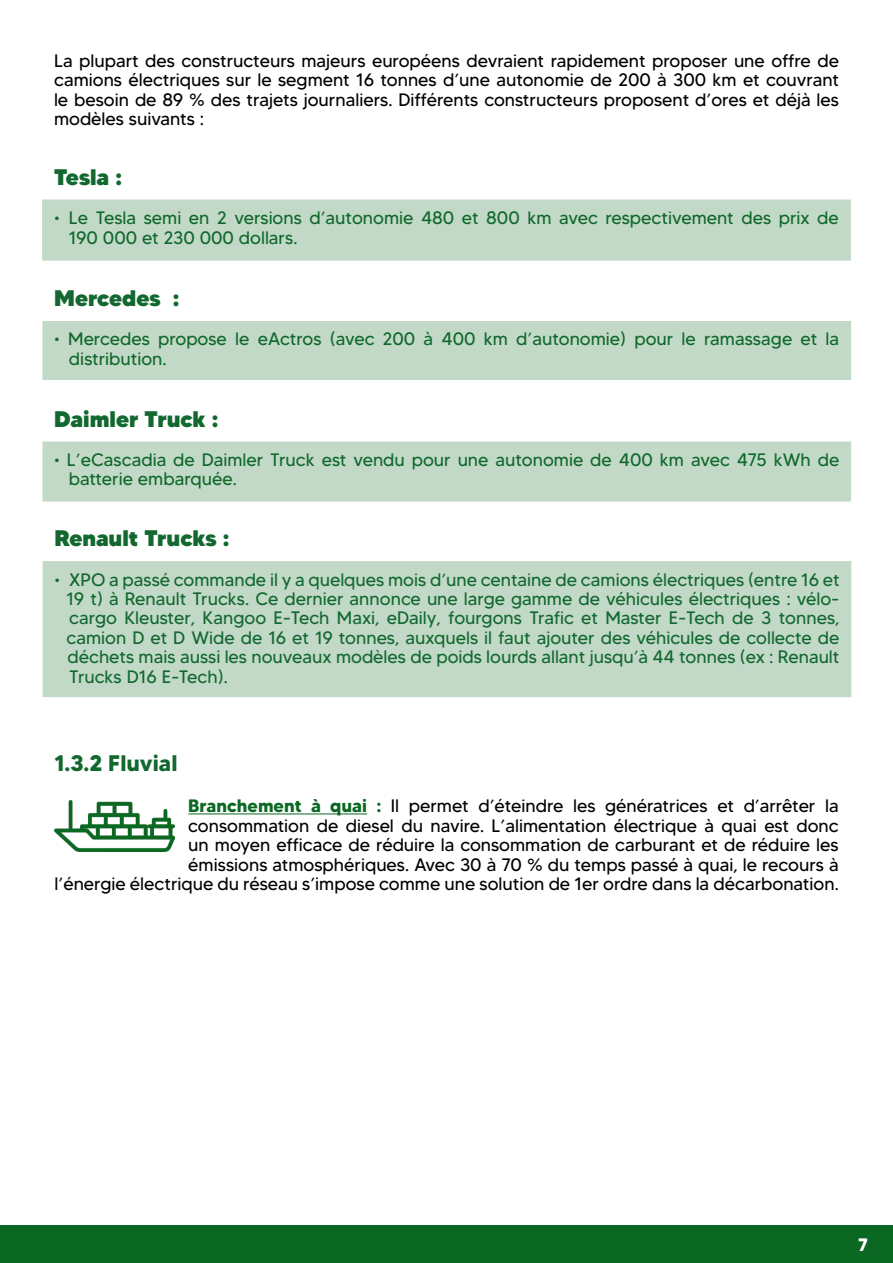
<style>
.page{position:relative;width:893px;height:1263px;background:#fff}
.page>*{position:absolute;margin:0;border:0;box-sizing:border-box;transform-origin:0 0}
.t1{font:900 22.5px "MADETOMMY";color:#12682f}
.t2{font:700 22.5px "MADETOMMY";color:#12682f}
.t3{font:18px/19.5px "MADETOMMY";color:#12682f}
.t4{font:18px/19.5px "MADETOMMY";color:#000;text-align:justify}
.t5{font:700 18px "MADETOMMY";color:#fff}
.s1{font-weight:700;color:#0b6822}
</style>
<div class="page">
<div style="left:0;top:1225px;width:893px;height:38px;background:#0b6822"></div>
<div style="left:43px;top:561px;width:808px;height:136px;background:#c2d9c8"></div>
<div style="left:42px;top:199px;width:809px;height:62px;background:#c2d9c8"></div>
<div style="left:42px;top:321px;width:809px;height:59px;background:#c2d9c8"></div>
<div style="left:42px;top:441px;width:809px;height:60px;background:#c2d9c8"></div>
<hr style="left:188px;top:813px;width:179px;height:1px;background:#0b6822">
<img style="left:54px;top:801px;width:120px;height:50px">
<p class="t4" style="left:54px;top:50px;width:786px">La plupart des constructeurs majeurs européens devraient rapidement proposer une offre de camions électriques sur le segment 16 tonnes d’une autonomie de 200 à 300 km et couvrant le besoin de 89 % des trajets journaliers. Différents constructeurs proposent d’ores et déjà les modèles suivants :</p>
<p class="t1" style="left:54px;top:163px;width:69px">Tesla :</p>
<p class="t3" style="left:69px;top:208px;width:772px;text-indent:-15px">• Le Tesla semi en 2 versions d’autonomie 480 et 800 km avec respectivement des prix de<br>190 000 et 230 000 dollars.</p>
<p class="t1" style="left:54px;top:284px;width:127px">Mercedes :</p>
<p class="t3" style="left:69px;top:329px;width:772px;text-indent:-15px">• Mercedes propose le eActros (avec 200 à 400 km d’autonomie) pour le ramassage et la distribution.</p>
<p class="t1" style="left:54px;top:405px;width:166px">Daimler Truck :</p>
<p class="t3" style="left:69px;top:450px;width:772px;text-indent:-15px">• L’eCascadia de Daimler Truck est vendu pour une autonomie de 400 km avec 475 kWh de batterie embarquée.</p>
<p class="t1" style="left:55px;top:524px;width:176px">Renault Trucks :</p>
<p class="t3" style="left:66px;top:569px;width:775px;text-align:justify;text-indent:-12px">• XPO a passé commande il y a quelques mois d’une centaine de camions électriques (entre 16 et 19 t) à Renault Trucks. Ce dernier annonce une large gamme de véhicules électriques : vélo&shy;cargo Kleuster, Kangoo E-Tech Maxi, eDaily, fourgons Trafic et Master E-Tech de 3 tonnes, camion D et D Wide de 16 et 19 tonnes, auxquels il faut ajouter des véhicules de collecte de déchets mais aussi les nouveaux modèles de poids lourds allant jusqu’à 44 tonnes (ex : Renault Trucks D16 E-Tech).</p>
<p class="t2" style="left:55px;top:749px;width:124px">1.3.2 Fluvial</p>
<p class="t4" style="left:55px;top:796px;width:786px;text-align:right"><span class="s1">Branchement à quai :</span> Il permet d’éteindre les génératrices et d’arrêter la<br>consommation de diesel du navire. L’alimentation électrique à quai est donc<br>un moyen efficace de réduire la consommation de carburant et de réduire les<br>émissions atmosphériques. Avec 30 à 70 % du temps passé à quai, le recours à<br>l’énergie électrique du réseau s’impose comme une solution de 1er ordre dans la décarbonation.</p>
<p class="t5" style="left:858px;top:1233px;width:11px">7</p>
</div>
